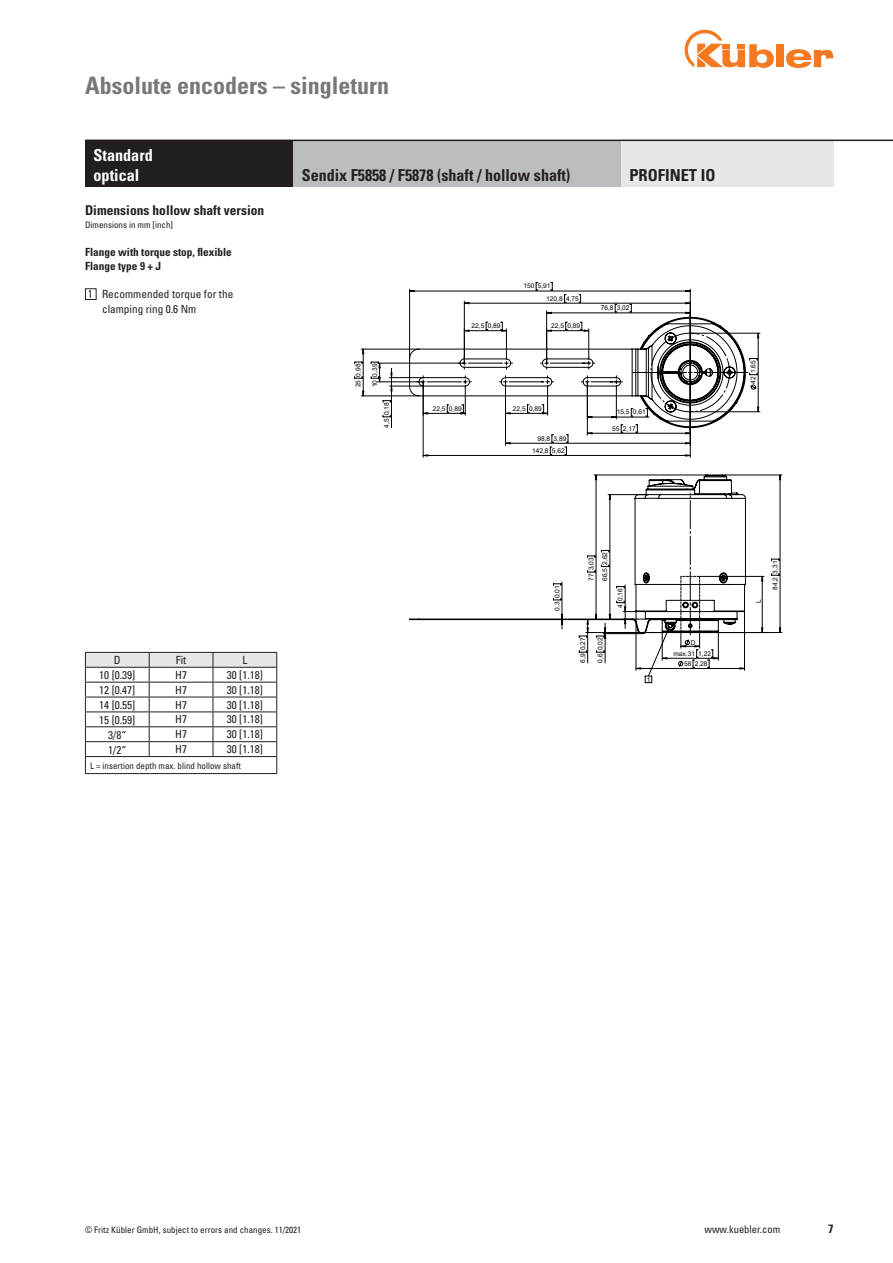
<style>
.page{position:relative;width:893px;height:1263px;background:#fff}
.page>*{position:absolute;margin:0;border:0;box-sizing:border-box;transform-origin:0 0}
.Kapitel{font:700 condensed 24px "Univers LT Std";color:#76787b}
.t1{font:700 condensed 16.5px "Univers";color:#231f20}
.t2{font:700 condensed 16.5px "Univers";color:#fff}
.Fußnote{font:700 condensed 13.5px "Univers";color:#231f20}
.t3{font:700 condensed 12px "Univers LT Std";color:#231f20}
.Bestellschlüssel{font:condensed 11.25px/14.2px "Univers";color:#231f20}
.Bestellschlüssel-2{font:condensed 11.25px "Univers LT Std";color:#231f20}
.Bestellschlüssel-3{font:700 condensed 11.25px "Univers";color:#231f20}
.t4{font:condensed 10.5px "Univers LT Std";color:#231f20}
.Fußnote-2{font:condensed 9px "Univers LT Std";color:#231f20}
.Bestellschlüssel-4{font:condensed 9px "Univers";color:#231f20}
.t5{font:6.6px/10.2px "Arial";color:#000}
.s1{font-family:"Univers LT Std"}
</style>
<div class="page">
<div style="left:776px;top:44px;width:8px;height:23px;background:#f47921"></div>
<svg style="left:786px;top:49px;width:47px;height:19px"></svg>
<svg style="left:685px;top:30px;width:89px;height:38px"></svg>
<hr style="left:562px;top:754px;width:138px;height:1px;background:#000">
<hr style="left:562px;top:769px;width:138px;height:1px;background:#000">
<hr style="left:562px;top:732px;width:138px;height:1px;background:#000">
<hr style="left:562px;top:739px;width:138px;height:1px;background:#000">
<hr style="left:562px;top:747px;width:138px;height:1px;background:#000">
<hr style="left:562px;top:762px;width:138px;height:1px;background:#000">
<hr style="left:562px;top:777px;width:138px;height:1px;background:#000">
<hr style="left:700px;top:758px;width:136px;height:1px;background:#000">
<hr style="left:562px;top:724px;width:274px;height:1px;background:#000">
<hr style="left:342px;top:255px;width:1px;height:438px;background:#000">
<hr style="left:342px;top:786px;width:494px;height:1px;background:#000">
<hr style="left:342px;top:255px;width:494px;height:1px;background:#000">
<hr style="left:884px;top:255px;width:1px;height:438px;background:#000">
<hr style="left:700px;top:576px;width:64px;height:1px;background:#000">
<hr style="left:690px;top:411px;width:70px;height:1px;background:#000">
<hr style="left:690px;top:333px;width:70px;height:1px;background:#000">
<hr style="left:423px;top:382px;width:1px;height:75px;background:#000">
<hr style="left:690px;top:372px;width:1px;height:85px;background:#000">
<hr style="left:378px;top:382px;width:45px;height:1px;background:#000">
<hr style="left:378px;top:363px;width:86px;height:1px;background:#000">
<hr style="left:361px;top:396px;width:58px;height:1px;background:#000">
<hr style="left:361px;top:349px;width:58px;height:1px;background:#000">
<hr style="left:725px;top:475px;width:57px;height:1px;background:#000">
<hr style="left:701px;top:632px;width:81px;height:1px;background:#000">
<svg style="left:383px;top:415px;width:8px;height:3px"></svg>
<svg style="left:383px;top:400px;width:8px;height:2px"></svg>
<hr style="left:390px;top:377px;width:33px;height:1px;background:#000">
<hr style="left:390px;top:386px;width:33px;height:1px;background:#000">
<hr style="left:391px;top:386px;width:1px;height:42px;background:#000">
<svg style="left:761px;top:577px;width:2px;height:55px"></svg>
<svg style="left:371px;top:362px;width:10px;height:20px"></svg>
<svg style="left:354px;top:349px;width:10px;height:47px"></svg>
<svg style="left:771px;top:475px;width:10px;height:157px"></svg>
<svg style="left:391px;top:368px;width:1px;height:18px"></svg>
<svg style="left:578px;top:634px;width:167px;height:49px"></svg>
<svg style="left:409px;top:282px;width:350px;height:174px"></svg>
<svg style="left:409px;top:474px;width:337px;height:160px"></svg>
<div style="left:85px;top:288px;width:12px;height:12px;border:1px solid #231f20"></div>
<hr style="left:85px;top:773px;width:64px;height:1px;background:#231f20">
<hr style="left:149px;top:773px;width:64px;height:1px;background:#231f20">
<hr style="left:213px;top:773px;width:64px;height:1px;background:#231f20">
<svg style="left:85px;top:652px;width:192px;height:121px"></svg>
<hr style="left:85px;top:726px;width:64px;height:1px;background:#231f20">
<hr style="left:149px;top:726px;width:64px;height:1px;background:#231f20">
<hr style="left:213px;top:726px;width:64px;height:1px;background:#231f20">
<div style="left:621px;top:140px;width:212px;height:47px;background:#e6e7e9"></div>
<div style="left:85px;top:140px;width:208px;height:47px;background:#231f20"></div>
<div style="left:293px;top:140px;width:328px;height:47px;background:#bcbdc0"></div>
<hr style="left:85px;top:140px;width:808px;height:1px;background:#231f20">
<p class="Kapitel" style="left:85px;top:71px;width:305px">Absolute encoders – singleturn</p>
<p class="t2" style="left:94px;top:145px;width:61px">Standard</p>
<p class="t2" style="left:94px;top:165px;width:47px">optical</p>
<p class="t1" style="left:302px;top:165px;width:270px">Sendix F5858 / F5878 (shaft / hollow shaft)</p>
<p class="Fußnote" style="left:85px;top:202px;width:181px">Dimensions hollow shaft version</p>
<p class="Fußnote-2" style="left:85px;top:219px;width:89px">Dimensions in mm [inch]</p>
<p class="Bestellschlüssel-3" style="left:85px;top:245px;width:148px">Flange with torque stop, flexible</p>
<p class="Bestellschlüssel-3" style="left:85px;top:259px;width:78px">Flange type 9 + J</p>
<p class="Bestellschlüssel" style="left:88px;top:287px;width:6px">1</p>
<p class="Bestellschlüssel" style="left:102px;top:287px;width:133px">Recommended torque for the clamping ring 0.6 Nm</p>
<p class="t5" style="left:353px;top:387px;width:25px;rotate:-90deg">25 0,98</p>
<p class="t5" style="left:370px;top:387px;width:25px;rotate:-90deg">10 0,39</p>
<p class="t5" style="left:381px;top:428px;width:27px;rotate:-90deg">4,5 0,18</p>
<p class="t5" style="left:472px;top:321px;width:30px">22,5 0,89</p>
<p class="t5" style="left:523px;top:281px;width:29px">150 5,91</p>
<p class="t5" style="left:546px;top:293px;width:34px">120,8 4,75</p>
<p class="t5" style="left:551px;top:321px;width:30px">22,5 0,89</p>
<p class="t5" style="left:433px;top:403px;width:30px">22,5 0,89</p>
<p class="t5" style="left:513px;top:403px;width:30px">22,5 0,89</p>
<p class="t5" style="left:532px;top:445px;width:34px">142,8 5,62</p>
<p class="t5" style="left:537px;top:433px;width:30px">98,8 3,89</p>
<p class="t1" style="left:629px;top:165px;width:88px">PROFINET IO</p>
<p class="t5" style="left:601px;top:303px;width:30px">76,8 3,02</p>
<p class="t5" style="left:617px;top:407px;width:30px">15,5 0,61</p>
<p class="t5" style="left:612px;top:423px;width:25px">55 2,17</p>
<p class="t5" style="left:748px;top:384px;width:25px;rotate:-90deg">42 1,65</p>
<p class="Bestellschlüssel-2" style="left:114px;top:653px;width:8px">D</p>
<p class="Bestellschlüssel-2" style="left:176px;top:653px;width:12px">Fit</p>
<p class="Bestellschlüssel-2" style="left:242px;top:653px;width:6px">L</p>
<p class="Bestellschlüssel" style="left:99px;top:668px;width:38px"><span class="s1">10</span> [0.39]</p>
<p class="Bestellschlüssel-2" style="left:175px;top:668px;width:13px">H7</p>
<p class="Bestellschlüssel-2" style="left:227px;top:668px;width:38px">30 [1.18]</p>
<p class="Bestellschlüssel" style="left:99px;top:683px;width:38px"><span class="s1">12</span> [0.47]</p>
<p class="Bestellschlüssel-2" style="left:175px;top:682px;width:13px">H7</p>
<p class="Bestellschlüssel-2" style="left:227px;top:682px;width:38px">30 [1.18]</p>
<p class="Bestellschlüssel" style="left:99px;top:698px;width:38px"><span class="s1">14</span> [0.55]</p>
<p class="Bestellschlüssel-2" style="left:175px;top:697px;width:13px">H7</p>
<p class="Bestellschlüssel-2" style="left:227px;top:697px;width:38px">30 [1.18]</p>
<p class="Bestellschlüssel" style="left:99px;top:712px;width:38px"><span class="s1">15</span> [0.59]</p>
<p class="Bestellschlüssel-2" style="left:175px;top:712px;width:13px">H7</p>
<p class="Bestellschlüssel-2" style="left:227px;top:712px;width:38px">30 [1.18]</p>
<p class="Bestellschlüssel" style="left:108px;top:727px;width:20px">3/8“</p>
<p class="Bestellschlüssel-2" style="left:175px;top:727px;width:13px">H7</p>
<p class="Bestellschlüssel-2" style="left:227px;top:727px;width:38px">30 [1.18]</p>
<p class="Bestellschlüssel" style="left:108px;top:742px;width:20px">1/2“</p>
<p class="Bestellschlüssel-2" style="left:175px;top:742px;width:13px">H7</p>
<p class="Bestellschlüssel-2" style="left:227px;top:742px;width:38px">30 [1.18]</p>
<p class="Bestellschlüssel-4" style="left:90px;top:760px;width:152px">L = insertion depth max. blind hollow shaft</p>
<p class="t5" style="left:552px;top:611px;width:27px;rotate:-90deg">0,3 0,01</p>
<p class="t5" style="left:584px;top:581px;width:30px;line-height:13.8px;rotate:-90deg">77 3,03<br>66,5 2,62</p>
<p class="t5" style="left:615px;top:608px;width:21px;rotate:-90deg">4 0,16</p>
<p class="t5" style="left:578px;top:663px;width:27px;rotate:-90deg">6,9 0,27</p>
<p class="t5" style="left:595px;top:663px;width:27px;rotate:-90deg">0,6 0,02</p>
<p class="t5" style="left:691px;top:637px;width:6px">D</p>
<p class="t5" style="left:684px;top:648px;width:29px;text-indent:-11px">max.31 1,22<br>58 2,28</p>
<p class="t5" style="left:647px;top:674px;width:5px">1</p>
<p class="t5" style="left:753px;top:603px;width:5px;rotate:-90deg">L</p>
<p class="t5" style="left:770px;top:590px;width:30px;rotate:-90deg">84,2 3,31</p>
<h3 class="Fußnote-2" style="left:85px;top:1224px;width:218px">© Fritz Kübler GmbH, subject to errors and changes. 11/2021</h3>
<h3 class="t4" style="left:704px;top:1223px;width:77px">www.kuebler.com</h3>
<h3 class="t3" style="left:828px;top:1221px;width:7px">7</h3>
</div>
